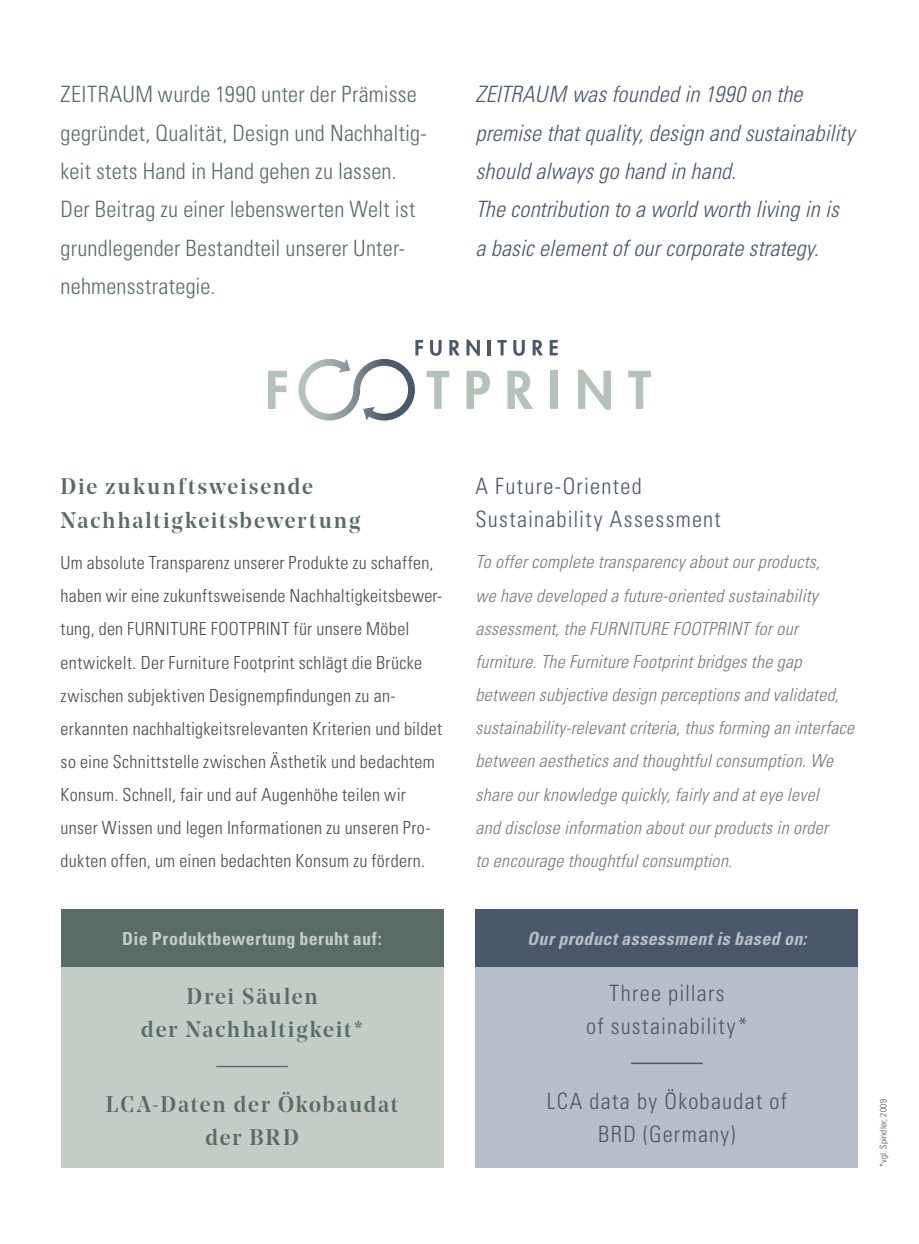
<style>
.page{position:relative;width:919px;height:1244px;background:#fff}
.page>*{position:absolute;margin:0;border:0;box-sizing:border-box;transform-origin:0 0}
.t1{font:300 condensed 22.5px/38.2px "Univers LT Std";letter-spacing:.01em;color:#596c65}
.t2{font:italic 300 condensed 22.5px/38.2px "Univers LT Std";letter-spacing:.005em;color:#4b576b}
.t3{font:300 condensed 22.5px/33.1px "Univers LT Std";letter-spacing:.055em;color:#4b576b;text-align:center}
.t4{font:500 22.5px/33.1px "Noe Display";letter-spacing:.08em;color:#596c65;text-align:center}
.t5{font:300 condensed 18px/33.1px "Univers LT Std";letter-spacing:.02em;color:#494a4b}
.t6{font:italic 300 condensed 18px/33.1px "Univers LT Std";letter-spacing:.015em;color:#76787b}
.t7{font:italic 700 condensed 18px "Univers LT Std";letter-spacing:.025em;color:#b8bec7}
.t8{font:700 condensed 18px "Univers LT Std";letter-spacing:.02em;color:#c3cdc5}
.t9{font:300 condensed 9px "Univers LT Std";letter-spacing:.025em;color:#494a4b}
.s1{font-family:"Univers LT Std";font-weight:300;font-stretch:condensed}
</style>
<div class="page">
<div style="left:61px;top:909px;width:382px;height:258px;background:#c3cdc5"></div>
<div style="left:475px;top:909px;width:383px;height:258px;background:#b8bec7"></div>
<svg style="left:268px;top:371px;width:19px;height:38px"></svg>
<svg style="left:466px;top:371px;width:24px;height:38px"></svg>
<svg style="left:507px;top:371px;width:26px;height:38px"></svg>
<div style="left:550px;top:371px;width:7px;height:38px;background:#b5c2ba"></div>
<svg style="left:578px;top:370px;width:33px;height:40px"></svg>
<svg style="left:628px;top:371px;width:23px;height:38px"></svg>
<svg style="left:298px;top:340px;width:162px;height:80px"></svg>
<svg style="left:466px;top:339px;width:14px;height:17px"></svg>
<hr style="left:487px;top:340px;width:3px;height:15px;background:#4b576b">
<svg style="left:497px;top:340px;width:9px;height:15px"></svg>
<svg style="left:513px;top:340px;width:11px;height:16px"></svg>
<svg style="left:532px;top:340px;width:11px;height:15px"></svg>
<svg style="left:549px;top:340px;width:8px;height:15px"></svg>
<div style="left:61px;top:909px;width:382px;height:57px;background:#596c65"></div>
<hr style="left:216px;top:1066px;width:72px;height:1px;background:#596c65">
<div style="left:475px;top:909px;width:383px;height:57px;background:#4b576b"></div>
<hr style="left:631px;top:1062px;width:71px;height:2px;background:#4b576b">
<p class="t1" style="left:61px;top:75px;width:367px">ZEITRAUM wurde 1990 unter der Prämisse gegründet, Qualität, Design und Nachhaltig&shy;keit stets Hand in Hand gehen zu lassen.<br>Der Beitrag zu einer lebenswerten Welt ist grundlegender Bestandteil unserer Unter&shy;nehmensstrategie.</p>
<p class="t2" style="left:475px;top:76px;width:380px">ZEITRAUM was founded in 1990 on the premise that quality, design and sustainability should always go hand in hand.<br>The contribution to a world worth living in is a basic element of our corporate strategy.</p>
<p class="t4" style="left:61px;top:470px;width:301px;text-align:left">Die zukunftsweisende<br>Nachhaltigkeitsbewertung</p>
<p class="t5" style="left:61px;top:546px;width:383px">Um absolute Transparenz unserer Produkte zu schaffen, haben wir eine zukunftsweisende Nachhaltigkeitsbewer&shy;tung, den FURNITURE FOOTPRINT für unsere Möbel entwickelt. Der Furniture Footprint schlägt die Brücke zwischen subjektiven Designempfindungen zu an&shy;erkannten nachhaltigkeitsrelevanten Kriterien und bildet so eine Schnittstelle zwischen Ästhetik und bedachtem Konsum. Schnell, fair und auf Augenhöhe teilen wir unser Wissen und legen Informationen zu unseren Pro&shy;dukten offen, um einen bedachten Konsum zu fördern.</p>
<p class="t8" style="left:122px;top:928px;width:261px">Die Produktbewertung beruht auf:</p>
<p class="t4" style="left:141px;top:979px;width:223px">Drei Säulen<br>der Nachhaltigkeit*</p>
<p class="t4" style="left:106px;top:1087px;width:294px">LCA<span class="s1">-</span>Daten der Ökobaudat der BRD</p>
<p class="t3" style="left:475px;top:469px;width:247px;text-align:left">A Future-Oriented<br>Sustainability Assessment</p>
<p class="t6" style="left:475px;top:546px;width:380px">To offer complete transparency about our products,<br>we have developed a future-oriented sustainability assessment, the FURNITURE FOOTPRINT for our furniture. The Furniture Footprint bridges the gap between subjective design perceptions and validated, sustainability-relevant criteria, thus forming an interface between aesthetics and thoughtful consumption. We share our knowledge quickly, fairly and at eye level<br>and disclose information about our products in order<br>to encourage thoughtful consumption.</p>
<p class="t7" style="left:527px;top:928px;width:281px">Our product assessment is based on:</p>
<p class="t3" style="left:586px;top:976px;width:163px">Three pillars<br>of sustainability*</p>
<p class="t3" style="left:546px;top:1084px;width:242px">LCA data by Ökobaudat of<br>BRD (Germany)</p>
<p class="t9" style="left:877px;top:1167px;width:69px;rotate:-90deg">*vgl. Spindler, 2009</p>
</div>
